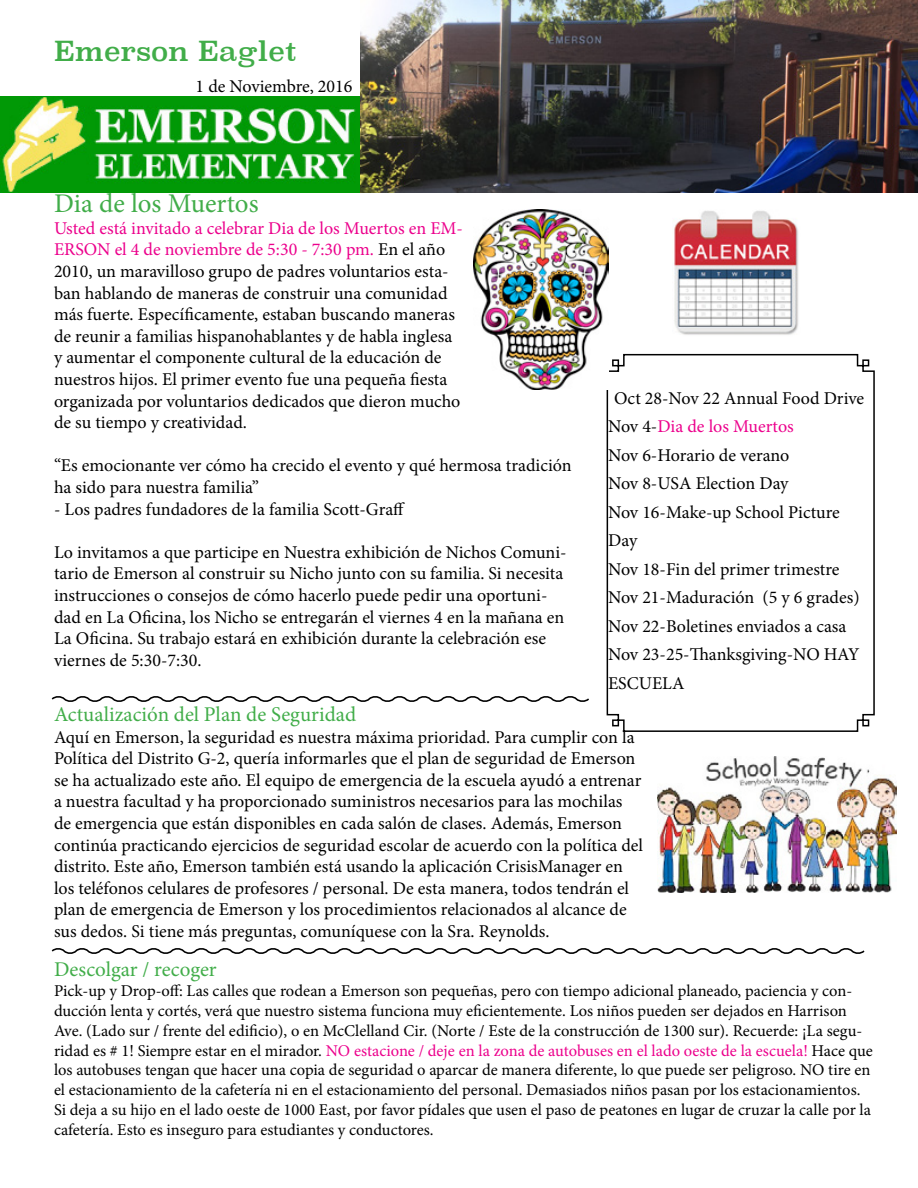
<style>
.page{position:relative;width:918px;height:1188px;background:#fff}
.page>*{position:absolute;margin:0;border:0;box-sizing:border-box;transform-origin:0 0}
.t1{font:27px "Minion Pro";color:#41ad49}
.t2{font:27px "Superclarendon";color:#41ad49}
.t3{font:21px "Minion Pro";color:#41ad49}
.t4{font:18px/21.6px "Minion Pro";color:#000}
.t5{font:16.5px/19.8px "Minion Pro";color:#000}
.s1{color:#ec008c}
</style>
<div class="page">
<img style="left:360px;top:0;width:558px;height:193px">
<img style="left:0;top:97px;width:360px;height:96px">
<img style="left:674px;top:211px;width:125px;height:124px">
<svg style="left:606px;top:353px;width:269px;height:379px"></svg>
<img style="left:473px;top:209px;width:135px;height:180px">
<svg style="left:51px;top:948px;width:814px;height:6px"></svg>
<svg style="left:51px;top:696px;width:538px;height:6px"></svg>
<img style="left:657px;top:757px;width:239px;height:135px">
<h1 class="t2" style="left:54px;top:32px;width:244px">Emerson Eaglet</h1>
<p class="t4" style="left:196px;top:76px;width:158px">1 de Noviembre, 2016</p>
<h1 class="t1" style="left:54px;top:186px;width:206px">Dia de los Muertos</h1>
<p class="t4" style="left:54px;top:217px;width:411px"><span class="s1">Usted está invitado a celebrar Dia de los Muertos en EM-ERSON el 4 de noviembre de 5:30 - 7:30 pm.</span> En el año 2010, un maravilloso grupo de padres voluntarios esta&shy;ban hablando de maneras de construir una comunidad más fuerte. Específicamente, estaban buscando maneras de reunir a familias hispanohablantes y de habla inglesa y aumentar el componente cultural de la educación de nuestros hijos. El primer evento fue una pequeña fiesta organizada por voluntarios dedicados que dieron mucho de su tiempo y creatividad.</p>
<p class="t4" style="left:54px;top:455px;width:519px">“Es emocionante ver cómo ha crecido el evento y qué hermosa tradición ha sido para nuestra familia”</p>
<p class="t4" style="left:54px;top:498px;width:352px">- Los padres fundadores de la familia Scott-Graff</p>
<p class="t4" style="left:54px;top:541px;width:514px">Lo invitamos a que participe en Nuestra exhibición de Nichos Comuni&shy;tario de Emerson al construir su Nicho junto con su familia. Si necesita instrucciones o consejos de cómo hacerlo puede pedir una oportuni&shy;dad en La Oficina, los Nicho se entregarán el viernes 4 en la mañana en La Oficina. Su trabajo estará en exhibición durante la celebración ese viernes de 5:30-7:30.</p>
<p class="t4" style="left:608px;top:384px;width:258px;line-height:28.5px;text-indent:6px">Oct 28-Nov 22 Annual Food Drive<br>Nov 4-<span class="s1">Dia de los Muertos<br></span>Nov 6-Horario de verano<br>Nov 8-USA Election Day<br>Nov 16-Make-up School Picture<br>Day<br>Nov 18-Fin del primer trimestre<br>Nov 21-Maduración (5 y 6 grades)<br>Nov 22-Boletines enviados a casa<br>Nov 23-25-Thanksgiving-NO HAY<br>ESCUELA</p>
<p class="t3" style="left:54px;top:700px;width:304px">Actualización del Plan de Seguridad</p>
<p class="t4" style="left:54px;top:726px;width:591px">Aquí en Emerson, la seguridad es nuestra máxima prioridad. Para cumplir con la Política del Distrito G-2, quería informarles que el plan de seguridad de Emerson se ha actualizado este año. El equipo de emergencia de la escuela ayudó a entrenar a nuestra facultad y ha proporcionado suministros necesarios para las mochilas de emergencia que están disponibles en cada salón de clases. Además, Emerson continúa practicando ejercicios de seguridad escolar de acuerdo con la política del distrito. Este año, Emerson también está usando la aplicación CrisisManager en los teléfonos celulares de profesores / personal. De esta manera, todos tendrán el plan de emergencia de Emerson y los procedimientos relacionados al alcance de sus dedos. Si tiene más preguntas, comuníquese con la Sra. Reynolds.</p>
<p class="t3" style="left:54px;top:956px;width:164px">Descolgar / recoger</p>
<p class="t5" style="left:54px;top:981px;width:820px">Pick-up y Drop-off: Las calles que rodean a Emerson son pequeñas, pero con tiempo adicional planeado, paciencia y con&shy;ducción lenta y cortés, verá que nuestro sistema funciona muy eficientemente. Los niños pueden ser dejados en Harrison Ave. (Lado sur / frente del edificio), o en McClelland Cir. (Norte / Este de la construcción de 1300 sur). Recuerde: ¡La segu&shy;ridad es # 1! Siempre estar en el mirador. <span class="s1">NO estacione / deje en la zona de autobuses en el lado oeste de la escuela!</span> Hace que los autobuses tengan que hacer una copia de seguridad o aparcar de manera diferente, lo que puede ser peligroso. NO tire en el estacionamiento de la cafetería ni en el estacionamiento del personal. Demasiados niños pasan por los estacionamientos.<br>Si deja a su hijo en el lado oeste de 1000 East, por favor pídales que usen el paso de peatones en lugar de cruzar la calle por la cafetería. Esto es inseguro para estudiantes y conductores.</p>
</div>
